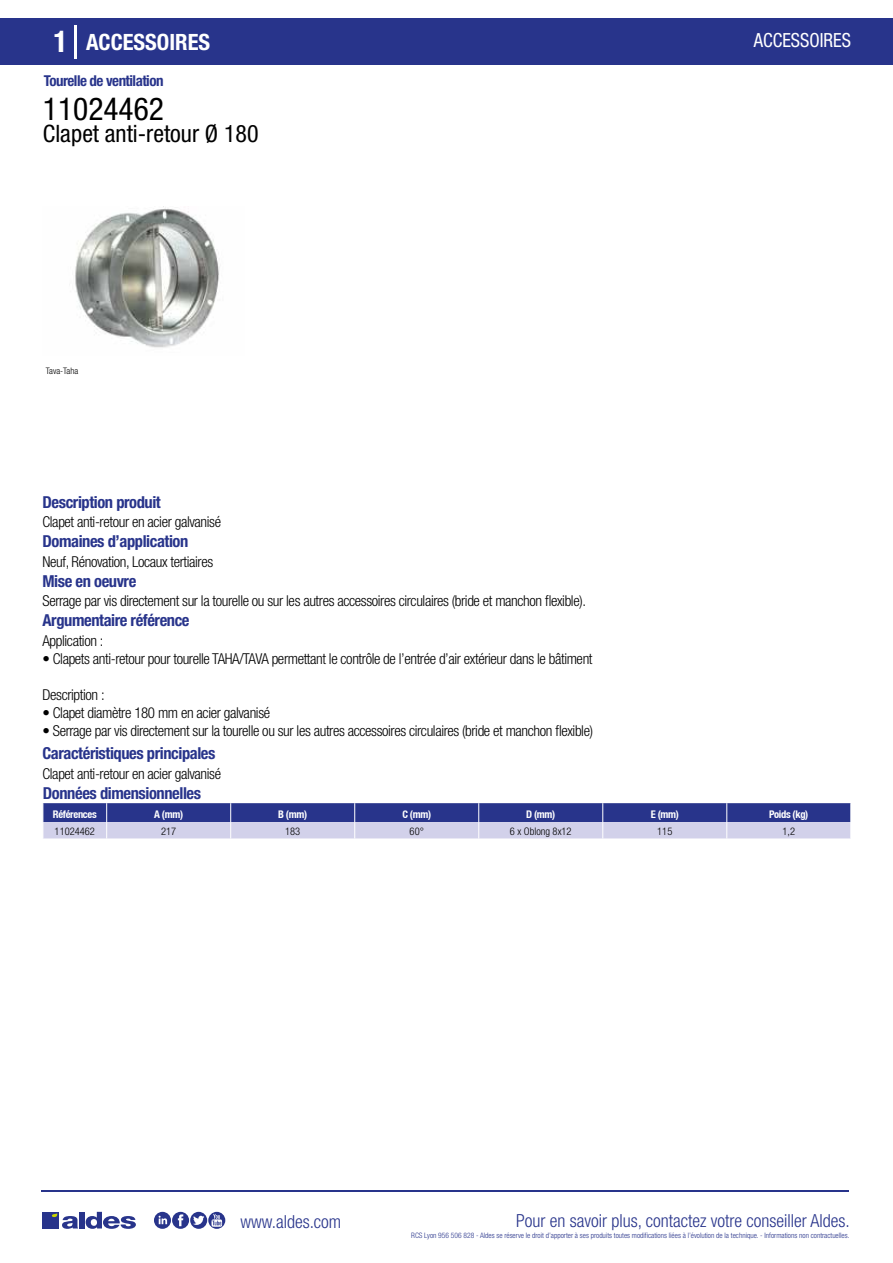
<style>
.page{position:relative;width:893px;height:1263px;background:#fff}
.page>*{position:absolute;margin:0;border:0;box-sizing:border-box;transform-origin:0 0}
.t1{font:condensed 31.5px "Helvetica Neue LT Std";color:#000}
.t2{font:condensed 24px "Helvetica Neue LT Std";color:#000}
.t3{font:700 condensed 22.5px "Helvetica Neue LT Std";color:#fff}
.t4{font:condensed 19.5px "Helvetica Neue LT Std";color:#fff;scale:.95 1}
.t5{font:300 condensed 18px "Helvetica Neue";color:#28348b}
.t6{font:700 condensed 16.5px "Helvetica Neue LT Std";letter-spacing:-.025em;color:#28348b}
.t7{font:300 condensed 15px "Helvetica Neue LT Std";letter-spacing:-.025em;color:#000}
.t8{font:700 condensed 15px "Helvetica Neue LT Std";letter-spacing:-.035em;color:#28348b}
.t9{font:700 condensed 10.5px "Helvetica Neue";letter-spacing:-.03em;color:#fff}
.t10{font:300 condensed 10.5px "Helvetica Neue";color:#000}
.t11{font:300 condensed 9px "Helvetica Neue";color:#000}
.t12{font:300 condensed 7.5px "Helvetica Neue";color:#28348b}
.s1{font-size:30px}
</style>
<div class="page">
<div style="left:0;top:18px;width:893px;height:46px;background:#28348b"></div>
<hr style="left:74px;top:25px;width:2px;height:33px;background:#fff">
<svg style="left:75px;top:206px;width:145px;height:142px"></svg>
<svg style="left:43px;top:803px;width:808px;height:36px;background:#7b80b9"></svg>
<hr style="left:41px;top:1190px;width:808px;height:1px;background:#28348b">
<svg style="left:154px;top:1212px;width:71px;height:17px"></svg>
<div style="left:42px;top:1212px;width:17px;height:16px;background:#28348b"></div>
<div style="left:79px;top:1212px;width:5px;height:16px;background:#28348b"></div>
<svg style="left:86px;top:1212px;width:50px;height:17px"></svg>
<svg style="left:52px;top:1213px;width:26px;height:16px"></svg>
<h3 class="t3" style="left:54px;top:28px;width:158px"><span class="s1">1</span> ACCESSOIRES</h3>
<h3 class="t4" style="left:754px;top:29px;width:104px">ACCESSOIRES</h3>
<p class="t8" style="left:44px;top:71px;width:121px">Tourelle de ventilation</p>
<h1 class="t1" style="left:43px;top:91px;width:122px">11024462</h1>
<h2 class="t2" style="left:43px;top:120px;width:217px">Clapet anti-retour Ø 180</h2>
<p class="t11" style="left:46px;top:365px;width:34px">Tava-Taha</p>
<p class="t6" style="left:43px;top:492px;width:120px">Description produit</p>
<p class="t6" style="left:43px;top:531px;width:147px">Domaines d’application</p>
<p class="t6" style="left:43px;top:571px;width:95px">Mise en oeuvre</p>
<p class="t7" style="left:43px;top:513px;width:180px">Clapet anti-retour en acier galvanisé</p>
<p class="t7" style="left:43px;top:553px;width:172px">Neuf, Rénovation, Locaux tertiaires</p>
<p class="t7" style="left:43px;top:592px;width:545px">Serrage par vis directement sur la tourelle ou sur les autres accessoires circulaires (bride et manchon flexible).</p>
<p class="t6" style="left:43px;top:610px;width:149px">Argumentaire référence</p>
<p class="t7" style="left:43px;top:632px;width:62px">Application :</p>
<p class="t7" style="left:43px;top:650px;width:552px">• Clapets anti-retour pour tourelle TAHA/TAVA permettant le contrôle de l’entrée d’air extérieur dans le bâtiment</p>
<p class="t7" style="left:43px;top:686px;width:64px">Description :</p>
<p class="t7" style="left:43px;top:704px;width:229px">• Clapet diamètre 180 mm en acier galvanisé</p>
<p class="t7" style="left:43px;top:722px;width:552px">• Serrage par vis directement sur la tourelle ou sur les autres accessoires circulaires (bride et manchon flexible)</p>
<p class="t6" style="left:43px;top:743px;width:174px">Caractéristiques principales</p>
<p class="t7" style="left:43px;top:765px;width:180px">Clapet anti-retour en acier galvanisé</p>
<p class="t6" style="left:43px;top:783px;width:160px">Données dimensionnelles</p>
<p class="t9" style="left:53px;top:807px;width:45px">Références</p>
<p class="t9" style="left:154px;top:807px;width:30px">A (mm)</p>
<p class="t9" style="left:278px;top:807px;width:30px">B (mm)</p>
<p class="t9" style="left:402px;top:807px;width:30px">C (mm)</p>
<p class="t9" style="left:526px;top:807px;width:31px">D (mm)</p>
<p class="t9" style="left:651px;top:807px;width:30px">E (mm)</p>
<p class="t9" style="left:769px;top:807px;width:41px">Poids (kg)</p>
<p class="t10" style="left:55px;top:825px;width:42px">11024462</p>
<p class="t10" style="left:161px;top:825px;width:17px">217</p>
<p class="t10" style="left:285px;top:825px;width:17px">183</p>
<p class="t10" style="left:410px;top:825px;width:16px">60°</p>
<p class="t10" style="left:510px;top:825px;width:63px">6 x Oblong 8x12</p>
<p class="t10" style="left:657px;top:825px;width:17px">115</p>
<p class="t10" style="left:782px;top:825px;width:14px">1,2</p>
<p class="t5" style="left:240px;top:1211px;width:102px">www.aldes.com</p>
<p class="t5" style="left:516px;top:1211px;width:335px">Pour en savoir plus, contactez votre conseiller Aldes.</p>
<p class="t12" style="left:411px;top:1230px;width:440px">RCS Lyon 956 506 828 - Aldes se réserve le droit d’apporter à ses produits toutes modifications liées à l’évolution de la technique. - Informations non contractuelles.</p>
</div>
